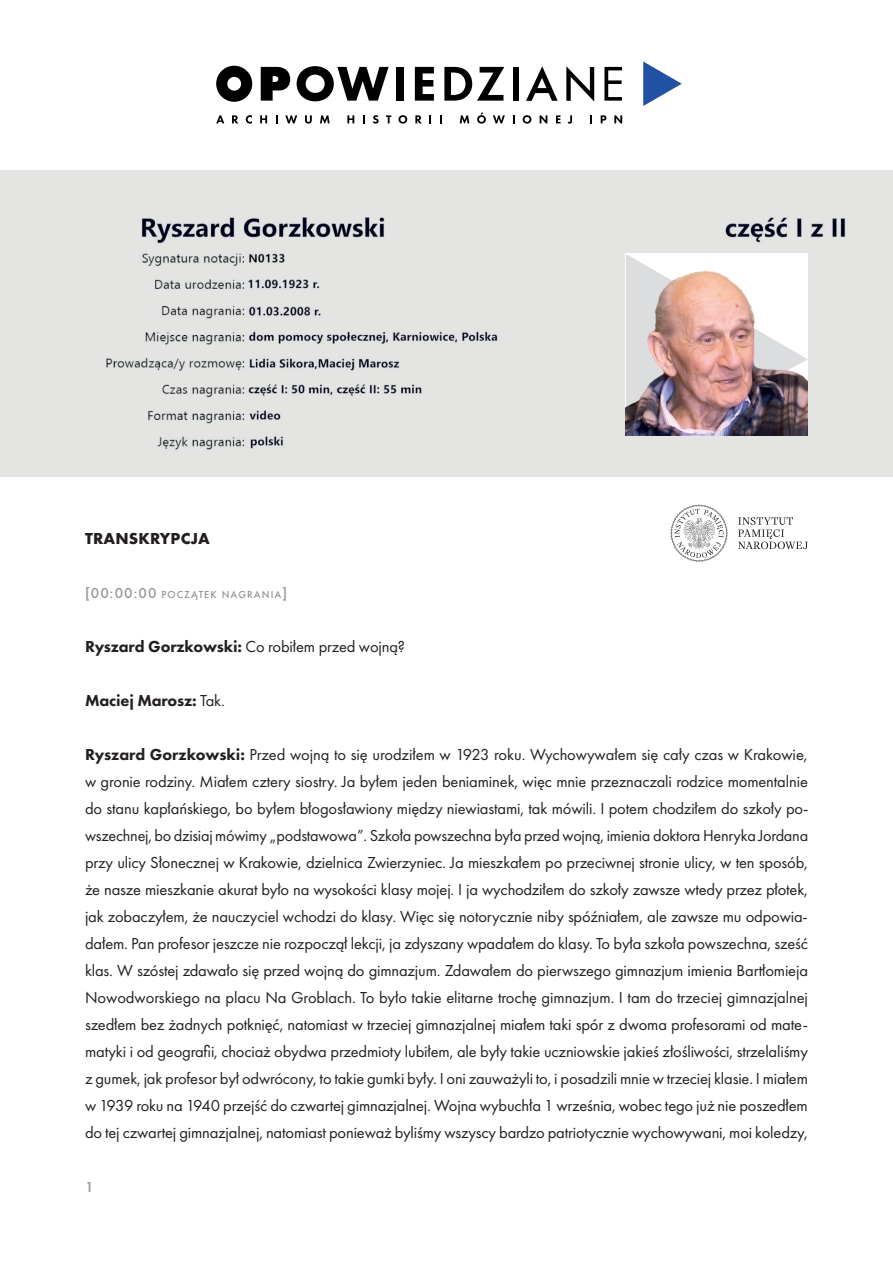
<style>
.page{position:relative;width:893px;height:1263px;background:#fff}
.page>*{position:absolute;margin:0;border:0;box-sizing:border-box;transform-origin:0 0}
.t1{font:16.5px/27px "Futura PT";letter-spacing:-.01em;color:#231f20;text-align:justify}
.t2{font:800 16.5px "Futura PT";letter-spacing:-.01em;color:#231f20}
.t3{font:700 16.5px "Futura PT";letter-spacing:.01em;color:#231f20}
.t4{font:500 15px "Futura PT";color:#939598}
.t5{font:500 10.5px "Futura PT";letter-spacing:.105em;color:#939598}
.s1{font-size:15px}
.s2{font-weight:800}
.s3{font-weight:400}
</style>
<div class="page">
<div style="left:0;top:171px;width:893px;height:306px;background:#e4e4e3"></div>
<svg style="left:261px;top:67px;width:29px;height:34px"></svg>
<svg style="left:297px;top:66px;width:92px;height:35px"></svg>
<div style="left:396px;top:67px;width:8px;height:34px;background:#000001"></div>
<svg style="left:415px;top:67px;width:19px;height:34px"></svg>
<svg style="left:444px;top:67px;width:60px;height:34px"></svg>
<div style="left:513px;top:67px;width:5px;height:34px;background:#000001"></div>
<svg style="left:526px;top:66px;width:32px;height:35px"></svg>
<svg style="left:566px;top:66px;width:28px;height:36px"></svg>
<svg style="left:604px;top:67px;width:18px;height:34px"></svg>
<svg style="left:643px;top:61px;width:39px;height:45px"></svg>
<svg style="left:216px;top:66px;width:36px;height:36px"></svg>
<svg style="left:216px;top:115px;width:8px;height:8px"></svg>
<svg style="left:232px;top:115px;width:6px;height:8px"></svg>
<svg style="left:246px;top:115px;width:6px;height:9px"></svg>
<svg style="left:260px;top:115px;width:7px;height:8px"></svg>
<svg style="left:276px;top:115px;width:2px;height:8px"></svg>
<svg style="left:285px;top:115px;width:12px;height:8px"></svg>
<svg style="left:305px;top:115px;width:7px;height:9px"></svg>
<svg style="left:320px;top:115px;width:10px;height:8px"></svg>
<svg style="left:347px;top:115px;width:7px;height:8px"></svg>
<svg style="left:363px;top:115px;width:2px;height:8px"></svg>
<svg style="left:373px;top:115px;width:6px;height:9px"></svg>
<svg style="left:386px;top:115px;width:5px;height:8px"></svg>
<svg style="left:398px;top:115px;width:9px;height:9px"></svg>
<svg style="left:415px;top:115px;width:7px;height:8px"></svg>
<svg style="left:440px;top:115px;width:2px;height:8px"></svg>
<svg style="left:460px;top:115px;width:9px;height:8px"></svg>
<svg style="left:477px;top:112px;width:9px;height:12px"></svg>
<svg style="left:493px;top:115px;width:12px;height:8px"></svg>
<svg style="left:523px;top:115px;width:8px;height:9px"></svg>
<svg style="left:540px;top:115px;width:7px;height:8px"></svg>
<svg style="left:556px;top:115px;width:4px;height:8px"></svg>
<svg style="left:568px;top:115px;width:4px;height:9px"></svg>
<svg style="left:590px;top:115px;width:2px;height:8px"></svg>
<svg style="left:601px;top:115px;width:5px;height:8px"></svg>
<svg style="left:614px;top:115px;width:8px;height:8px"></svg>
<svg style="left:670px;top:505px;width:58px;height:57px"></svg>
<svg style="left:738px;top:517px;width:70px;height:32px"></svg>
<img style="left:626px;top:254px;width:182px;height:182px">
<p class="t3" style="left:85px;top:528px;width:126px">TRANSKRYPCJA</p>
<p class="t5" style="left:85px;top:588px;width:204px"><span class="s1">[00:00:00</span> POCZĄTEK NAGRANIA<span class="s1">]</span></p>
<p class="t1" style="left:85px;top:633px;width:322px"><span class="s2">Ryszard Gorzkowski:</span> Co robiłem przed wojną?</p>
<p class="t2" style="left:85px;top:690px;width:141px">Maciej Marosz: <span class="s3">Tak.</span></p>
<p class="t1" style="left:85px;top:741px;width:725px"><span class="s2">Ryszard Gorzkowski:</span> Przed wojną to się urodziłem w 1923 roku. Wychowywałem się cały czas w Krakowie, w gronie rodziny. Miałem cztery siostry. Ja byłem jeden beniaminek, więc mnie przeznaczali rodzice momentalnie do stanu kapłańskiego, bo byłem błogosławiony między niewiastami, tak mówili. I potem chodziłem do szkoły po&shy;wszechnej, bo dzisiaj mówimy „podstawowa”. Szkoła powszechna była przed wojną, imienia doktora Henryka Jordana przy ulicy Słonecznej w Krakowie, dzielnica Zwierzyniec. Ja mieszkałem po przeciwnej stronie ulicy, w ten sposób, że nasze mieszkanie akurat było na wysokości klasy mojej. I ja wychodziłem do szkoły zawsze wtedy przez płotek, jak zobaczyłem, że nauczyciel wchodzi do klasy. Więc się notorycznie niby spóźniałem, ale zawsze mu odpowia&shy;dałem. Pan profesor jeszcze nie rozpoczął lekcji, ja zdyszany wpadałem do klasy. To była szkoła powszechna, sześć klas. W szóstej zdawało się przed wojną do gimnazjum. Zdawałem do pierwszego gimnazjum imienia Bartłomieja Nowodworskiego na placu Na Groblach. To było takie elitarne trochę gimnazjum. I tam do trzeciej gimnazjalnej szedłem bez żadnych potknięć, natomiast w trzeciej gimnazjalnej miałem taki spór z dwoma profesorami od mate&shy;matyki i od geografii, chociaż obydwa przedmioty lubiłem, ale były takie uczniowskie jakieś złośliwości, strzelaliśmy z gumek, jak profesor był odwrócony, to takie gumki były. I oni zauważyli to, i posadzili mnie w trzeciej klasie. I miałem w 1939 roku na 1940 przejść do czwartej gimnazjalnej. Wojna wybuchła 1 września, wobec tego już nie poszedłem do tej czwartej gimnazjalnej, natomiast ponieważ byliśmy wszyscy bardzo patriotycznie wychowywani, moi koledzy,</p>
<p class="t4" style="left:85px;top:1178px;width:10px">1</p>
</div>
